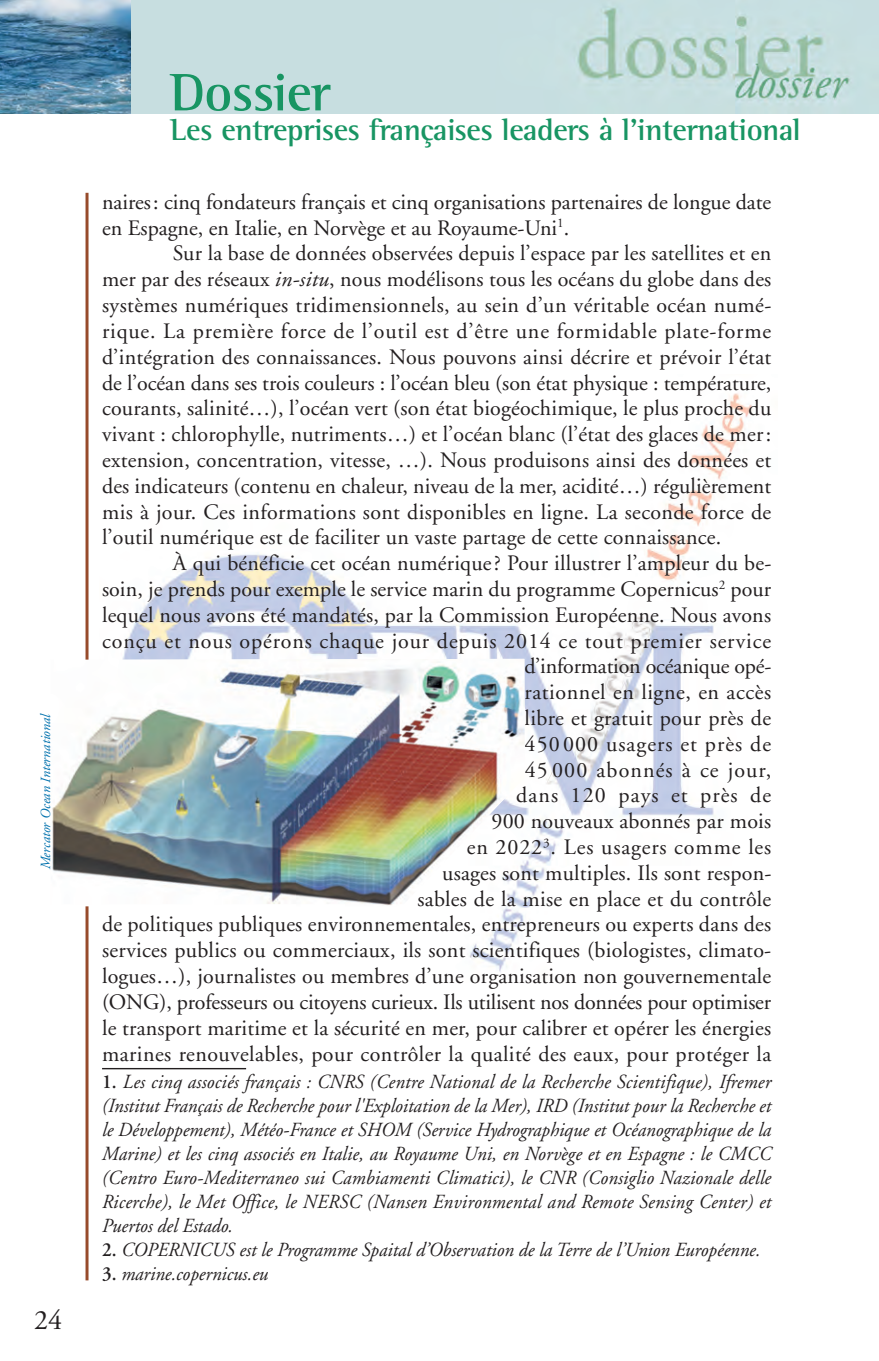
<style>
.page{position:relative;width:879px;height:1361px;background:#fff}
.page>*{position:absolute;margin:0;border:0;box-sizing:border-box;transform-origin:0 0}
.t1{font:700 54px "Rotis Semi Serif";letter-spacing:-.015em;color:#189563}
.t2{font:700 31px "Rotis Semi Serif";letter-spacing:-.015em;color:#189563}
.t3{font:28px "Adobe Garamond";color:#231f20}
.t4{font:22px/25.8px "Adobe Garamond";letter-spacing:.01em;color:#231f20}
.t5{font:italic 20px/24px "Adobe Garamond";color:#231f20;text-align:justify;scale:.95 1}
.t6{font:italic 14px "Adobe Garamond";color:#0071ad}
.s1{font-style:italic}
.s2{font-weight:600;font-style:normal}
</style>
<div class="page">
<img style="left:122px;top:393px;width:631px;height:579px">
<hr style="left:85px;top:193px;width:3px;height:1087px;background:#974b2b">
<img style="left:130px;top:0;width:749px;height:113px">
<img style="left:0;top:0;width:130px;height:113px">
<img style="left:52px;top:659px;width:473px;height:247px">
<hr style="left:102px;top:1068px;width:144px;height:1px;background:#231f20">
<p class="t6" style="left:40px;top:869px;width:157px;rotate:-90deg">Mercator Ocean International</p>
<p class="t3" style="left:34px;top:1308px;width:29px">24</p>
<h1 class="t1" style="left:170px;top:74px;width:162px">Dossier</h1>
<h2 class="t2" style="left:170px;top:120px;width:632px">Les entreprises françaises leaders à l’international</h2>
<p class="t4" style="left:102px;top:191px;width:671px">naires: cinq fondateurs français et cinq organisations partenaires de longue date en Espagne, en Italie, en Norvège et au Royaume-Uni<sup>1</sup>.</p>
<p class="t4" style="left:102px;top:242px;width:671px;text-align:justify;text-indent:71px">Sur la base de données observées depuis l’espace par les satellites et en mer par des réseaux <span class="s1">in-situ</span>, nous modélisons tous les océans du globe dans des systèmes numériques tridimensionnels, au sein d’un véritable océan numé&shy;rique. La première force de l’outil est d’être une formidable plate-forme d’intégration des connaissances. Nous pouvons ainsi décrire et prévoir l’état de l’océan dans ses trois couleurs : l’océan bleu (son état physique : température, courants, salinité…), l’océan vert (son état biogéochimique, le plus proche du vivant : chlorophylle, nutriments…) et l’océan blanc (l’état des glaces de mer: extension, concentration, vitesse, …). Nous produisons ainsi des données et des indicateurs (contenu en chaleur, niveau de la mer, acidité…) régulièrement mis à jour. Ces informations sont disponibles en ligne. La seconde force de l’outil numérique est de faciliter un vaste partage de cette connaissance.</p>
<p class="t4" style="left:102px;top:552px;width:671px;text-align:right">À qui bénéficie cet océan numérique? Pour illustrer l’ampleur du be-<br>soin, je prends pour exemple le service marin du programme Copernicus<sup>2</sup> pour lequel nous avons été mandatés, par la Commission Européenne. Nous avons conçu et nous opérons chaque jour depuis 2014 ce tout premier service d’information océanique opé-<br>rationnel en ligne, en accès<br>libre et gratuit pour près de<br>450000 usagers et près de<br>45 000 abonnés à ce jour,<br>dans 120 pays et près de<br>900 nouveaux abonnés par mois<br>en 2022<sup>3</sup>. Les usagers comme les<br>usages sont multiples. Ils sont respon-<br>sables de la mise en place et du contrôle<br>de politiques publiques environnementales, entrepreneurs ou experts dans des services publics ou commerciaux, ils sont scientifiques (biologistes, climato&shy;logues…), journalistes ou membres d’une organisation non gouvernementale (ONG), professeurs ou citoyens curieux. Ils utilisent nos données pour optimiser le transport maritime et la sécurité en mer, pour calibrer et opérer les énergies marines renouvelables, pour contrôler la qualité des eaux, pour protéger la</p>
<p class="t5" style="left:102px;top:1071px;width:706px"><span class="s2">1.</span> Les cinq associés français : CNRS (Centre National de la Recherche Scientifique), Ifremer (Institut Français de Recherche pour l'Exploitation de la Mer), IRD (Institut pour la Recherche et le Développement), Météo-France et SHOM (Service Hydrographique et Océanographique de la Marine) et les cinq associés en Italie, au Royaume Uni, en Norvège et en Espagne : le CMCC (Centro Euro-Mediterraneo sui Cambiamenti Climatici), le CNR (Consiglio Nazionale delle Ricerche), le Met Office, le NERSC (Nansen Environmental and Remote Sensing Center) et Puertos del Estado.</p>
<p class="t5" style="left:102px;top:1239px;width:694px"><span class="s2">2.</span> COPERNICUS est le Programme Spaital d’Observation de la Terre de l’Union Européenne.</p>
<p class="t5" style="left:102px;top:1263px;width:176px"><span class="s2">3.</span> marine.copernicus.eu</p>
</div>
